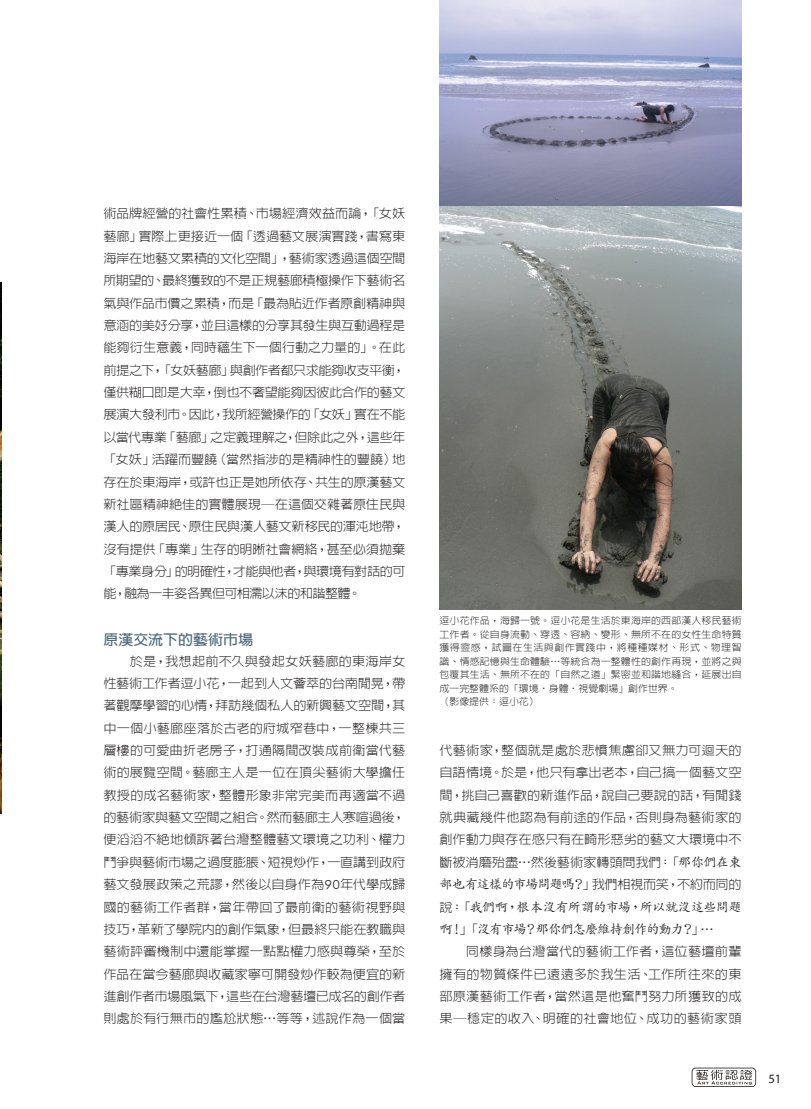
<style>
.page{position:relative;width:811px;height:1109px;background:#fff}
.page>*{position:absolute;margin:0;border:0;box-sizing:border-box;transform-origin:0 0}
.內文大標{font:700 14.25px "Lin Gothic";color:#4d6a78;scale:1.05 1}
.t1{font:12.75px "Myriad Pro";color:#231f20}
.內文中文{font:300 12.6px/22.4px "Lin Gothic";letter-spacing:-.01em;color:#231f20;text-align:justify;scale:1.05 1}
.圖說中{font:300 9.45px/13.5px "Lin Gothic";letter-spacing:.015em;color:#231f20;text-align:justify;scale:1.05 1}
.s1{font-family:"Futura BT"}
.s2{font-family:"Zen Kai";font-weight:500}
</style>
<div class="page">
<svg style="left:691px;top:1067px;width:65px;height:19px"></svg>
<img style="left:439px;top:0;width:302px;height:609px">
<img style="left:0;top:283px;width:1px;height:530px">
<p class="內文中文" style="left:103px;top:202px;width:289px">術品牌經營的社會性累積、市場經濟效益而論，「女妖藝廊」實際上更接近一個「透過藝文展演實踐，書寫東海岸在地藝文累積的文化空間」，藝術家透過這個空間所期望的、最終獲致的不是正規藝廊積極操作下藝術名氣與作品市價之累積，而是「最為貼近作者原創精神與意涵的美好分享，並且這樣的分享其發生與互動過程是能夠衍生意義，同時蘊生下一個行動之力量的」。在此前提之下，「女妖藝廊」與創作者都只求能夠收支平衡，僅供糊口即是大幸，倒也不奢望能夠因彼此合作的藝文展演大發利市。因此，我所經營操作的「女妖」實在不能以當代專業「藝廊」之定義理解之，但除此之外，這些年「女妖」活躍而豐饒（當然指涉的是精神性的豐饒）地存在於東海岸，或許也正是她所依存、共生的原漢藝文新社區精神絕佳的實體展現─在這個交雜著原住民與漢人的原居民、原住民與漢人藝文新移民的渾沌地帶，沒有提供「專業」生存的明晰社會網絡，甚至必須拋棄「專業身分」的明確性，才能與他者，與環境有對話的可能，融為一丰姿各異但可相濡以沫的和諧整體。</p>
<p class="內文大標" style="left:103px;top:632px;width:144px">原漢交流下的藝術市場</p>
<p class="內文中文" style="left:103px;top:649px;width:289px;text-indent:26px">於是，我想起前不久與發起女妖藝廊的東海岸女性藝術工作者逗小花，一起到人文薈萃的台南閒晃，帶著觀摩學習的心情，拜訪幾個私人的新興藝文空間，其中一個小藝廊座落於古老的府城窄巷中，一整棟共三層樓的可愛曲折老房子，打通隔間改裝成前衛當代藝術的展覽空間。藝廊主人是一位在頂尖藝術大學擔任教授的成名藝術家，整體形象非常完美而再適當不過的藝術家與藝文空間之組合。然而藝廊主人寒喧過後，便滔滔不絕地傾訴著台灣整體藝文環境之功利、權力鬥爭與藝術市場之過度膨脹、短視炒作，一直講到政府藝文發展政策之荒謬，然後以自身作為<span class="s1">90</span>年代學成歸國的藝術工作者群，當年帶回了最前衛的藝術視野與技巧，革新了學院內的創作氣象，但最終只能在教職與藝術評審機制中還能掌握一點點權力感與尊榮，至於作品在當今藝廊與收藏家寧可開發炒作較為便宜的新進創作者市場風氣下，這些在台灣藝壇已成名的創作者則處於有行無市的尷尬狀態…等等，述說作為一個當</p>
<p class="圖說中" style="left:439px;top:613px;width:289px">逗小花作品，海歸一號。逗小花是生活於東海岸的西部漢人移民藝術工作者。從自身流動、穿透、容納、變形、無所不在的女性生命特質獲得靈感，試圖在生活與創作實踐中，將種種媒材、形式、物理智識、情感記憶與生命體驗…等統合為一整體性的創作再現，並將之與包覆其生活、無所不在的「自然之道」緊密並和諧地縫合，延展出自成一完整體系的「環境‧身體‧視覺劇場」創作世界。</p>
<p class="圖說中" style="left:439px;top:694px;width:96px">（影像提供：逗小花）</p>
<p class="內文中文" style="left:439px;top:738px;width:289px">代藝術家，整個就是處於悲憤焦慮卻又無力可迴天的自語情境。於是，他只有拿出老本，自己搞一個藝文空間，挑自己喜歡的新進作品，說自己要說的話，有閒錢就典藏幾件他認為有前途的作品，否則身為藝術家的創作動力與存在感只有在畸形惡劣的藝文大環境中不斷被消磨殆盡…然後藝術家轉頭問我們：「<span class="s2">那你們在東部也有這樣的市場問題嗎？</span>」我們相視而笑，不約而同的說：「<span class="s2">我們啊，根本沒有所謂的市場，所以就沒這些問題啊！</span>」「<span class="s2">沒有市場？那你們怎麼維持創作的動力？</span>」…</p>
<p class="內文中文" style="left:439px;top:939px;width:289px;text-indent:26px">同樣身為台灣當代的藝術工作者，這位藝壇前輩擁有的物質條件已遠遠多於我生活、工作所往來的東部原漢藝術工作者，當然這是他奮鬥努力所獲致的成果─穩定的收入、明確的社會地位、成功的藝術家頭</p>
<p class="t1" style="left:768px;top:1070px;width:15px">51</p>
</div>
